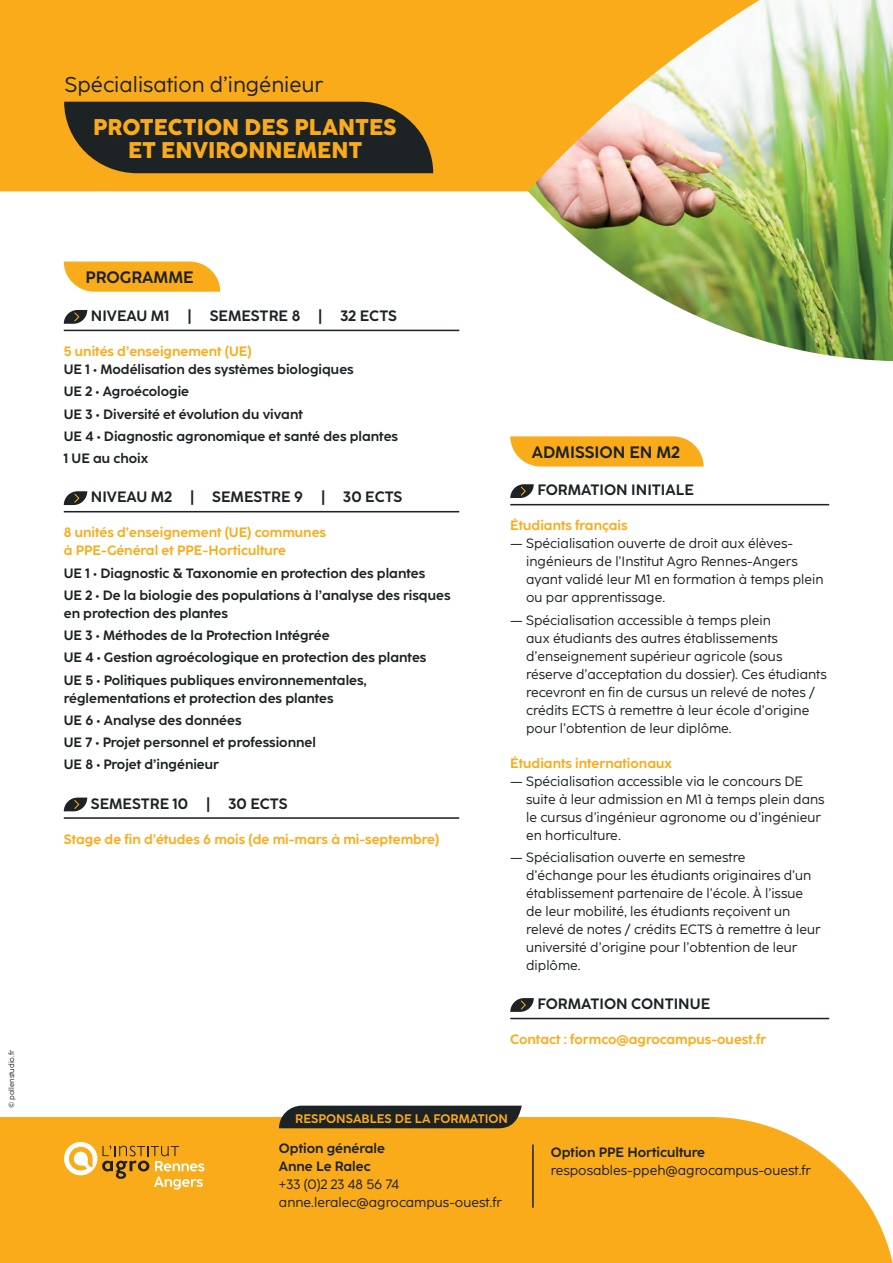
<style>
.page{position:relative;width:893px;height:1263px;background:#fff}
.page>*{position:absolute;margin:0;border:0;box-sizing:border-box;transform-origin:0 0}
.t1{font:800 22.65px/22.6px "Coco Sharp";color:#faab1a;text-align:center}
.t2{font:21.45px "Coco Sharp";color:#1d2225}
.t3{font:700 16.5px "Coco Sharp";color:#1d2225}
.t4{font:700 15px "Coco Sharp";color:#1d2225}
.t5{font:13.5px/18px "Coco Sharp";color:#1d2225}
.t6{font:700 13.5px/22.2px "Coco Sharp";color:#1d2225}
.t7{font:700 13.5px/18px "Coco Sharp";color:#faab1a}
.t8{font:700 12.3px "Coco Sharp";color:#faab1a}
.t9{font:7.5px "Coco Sharp";color:#1d2225}
</style>
<div class="page">
<div style="left:0;top:1117px;width:893px;height:146px;background:#faab1a"></div>
<svg style="left:64px;top:1142px;width:140px;height:47px;background:#eaad3e"></svg>
<hr style="left:532px;top:1144px;width:2px;height:64px;background:#1d2225">
<div style="left:279px;top:1106px;width:243px;height:22px;background:#1d2225"></div>
<hr style="left:64px;top:330px;width:395px;height:1px;background:#1d2225">
<hr style="left:64px;top:511px;width:395px;height:1px;background:#1d2225">
<hr style="left:64px;top:817px;width:395px;height:2px;background:#1d2225">
<svg style="left:64px;top:310px;width:23px;height:14px"></svg>
<svg style="left:64px;top:491px;width:23px;height:14px"></svg>
<svg style="left:64px;top:797px;width:23px;height:14px"></svg>
<hr style="left:510px;top:504px;width:319px;height:1px;background:#1d2225">
<hr style="left:510px;top:1018px;width:319px;height:1px;background:#1d2225">
<svg style="left:510px;top:484px;width:24px;height:14px"></svg>
<svg style="left:510px;top:998px;width:24px;height:14px"></svg>
<svg style="left:64px;top:261px;width:156px;height:31px;background:#fab332"></svg>
<svg style="left:510px;top:436px;width:194px;height:31px;background:#fab32f"></svg>
<div style="left:0;top:0;width:528px;height:191px;background:#faab1a"></div>
<img style="left:528px;top:0;width:365px;height:361px">
<svg style="left:64px;top:102px;width:369px;height:71px;background:#2f2d24"></svg>
<p class="t9" style="left:7px;top:1108px;width:60px;rotate:-90deg">© pollenstudio.fr</p>
<h2 class="t2" style="left:65px;top:72px;width:260px">Spécialisation d’ingénieur</h2>
<h1 class="t1" style="left:93px;top:116px;width:305px">PROTECTION DES PLANTES<br>ET ENVIRONNEMENT</h1>
<p class="t3" style="left:85px;top:268px;width:110px">PROGRAMME</p>
<p class="t4" style="left:91px;top:307px;width:308px">NIVEAU M1 | SEMESTRE 8 | 32 ECTS</p>
<p class="t7" style="left:64px;top:342px;width:189px">5 unités d’enseignement (UE)</p>
<p class="t6" style="left:64px;top:358px;width:336px">UE 1 • Modélisation des systèmes biologiques<br>UE 2 • Agroécologie<br>UE 3 • Diversité et évolution du vivant<br>UE 4 • Diagnostic agronomique et santé des plantes<br>1 UE au choix</p>
<p class="t4" style="left:91px;top:488px;width:313px">NIVEAU M2 | SEMESTRE 9 | 30 ECTS</p>
<p class="t7" style="left:64px;top:524px;width:264px">8 unités d’enseignement (UE) communes à PPE-Général et PPE-Horticulture</p>
<p class="t6" style="left:64px;top:562px;width:388px">UE 1 • Diagnostic &amp; Taxonomie en protection des plantes<br>UE 2 • De la biologie des populations à l’analyse des risques</p>
<p class="t6" style="left:64px;top:602px;width:364px">en protection des plantes<br>UE 3 • Méthodes de la Protection Intégrée<br>UE 4 • Gestion agroécologique en protection des plantes UE 5 • Politiques publiques environnementales,</p>
<p class="t6" style="left:64px;top:687px;width:271px">réglementations et protection des plantes UE 6 • Analyse des données<br>UE 7 • Projet personnel et professionnel UE 8 • Projet d’ingénieur</p>
<p class="t4" style="left:91px;top:795px;width:198px">SEMESTRE 10 | 30 ECTS</p>
<p class="t7" style="left:64px;top:830px;width:377px">Stage de fin d’études 6 mois (de mi-mars à mi-septembre)</p>
<p class="t3" style="left:532px;top:442px;width:149px">ADMISSION EN M2</p>
<p class="t4" style="left:537px;top:481px;width:158px">FORMATION INITIALE</p>
<p class="t7" style="left:510px;top:517px;width:119px">Étudiants français</p>
<p class="t5" style="left:526px;top:535px;width:299px;text-indent:-16px">— Spécialisation ouverte de droit aux élèves&shy;ingénieurs de l’Institut Agro Rennes-Angers ayant validé leur M1 en formation à temps plein ou par apprentissage.</p>
<p class="t5" style="left:526px;top:611px;width:302px;text-indent:-16px">— Spécialisation accessible à temps plein<br>aux étudiants des autres établissements d’enseignement supérieur agricole (sous réserve d’acceptation du dossier). Ces étudiants recevront en fin de cursus un relevé de notes / crédits ECTS à remettre à leur école d’origine pour l’obtention de leur diplôme.</p>
<p class="t7" style="left:510px;top:754px;width:163px">Étudiants internationaux</p>
<p class="t5" style="left:526px;top:772px;width:300px;text-indent:-16px">— Spécialisation accessible via le concours DE suite à leur admission en M1 à temps plein dans le cursus d’ingénieur agronome ou d’ingénieur en horticulture.</p>
<p class="t5" style="left:526px;top:848px;width:296px;text-indent:-16px">— Spécialisation ouverte en semestre<br>d’échange pour les étudiants originaires d’un établissement partenaire de l’école. À l’issue de leur mobilité, les étudiants reçoivent un relevé de notes / crédits ECTS à remettre à leur université d’origine pour l’obtention de leur diplôme.</p>
<p class="t4" style="left:537px;top:995px;width:174px">FORMATION CONTINUE</p>
<p class="t7" style="left:510px;top:1030px;width:257px">Contact : formco@agrocampus-ouest.fr</p>
<p class="t8" style="left:295px;top:1111px;width:214px">RESPONSABLES DE LA FORMATION</p>
<p class="t6" style="left:279px;top:1139px;width:108px;line-height:18px">Option générale<br>Anne Le Ralec</p>
<p class="t5" style="left:279px;top:1175px;width:225px">+33 (0)2 23 48 56 74 anne.leralec@agrocampus-ouest.fr</p>
<p class="t6" style="left:551px;top:1141px;width:156px">Option PPE Horticulture</p>
<p class="t5" style="left:551px;top:1162px;width:262px">resposables-ppeh@agrocampus-ouest.fr</p>
</div>
